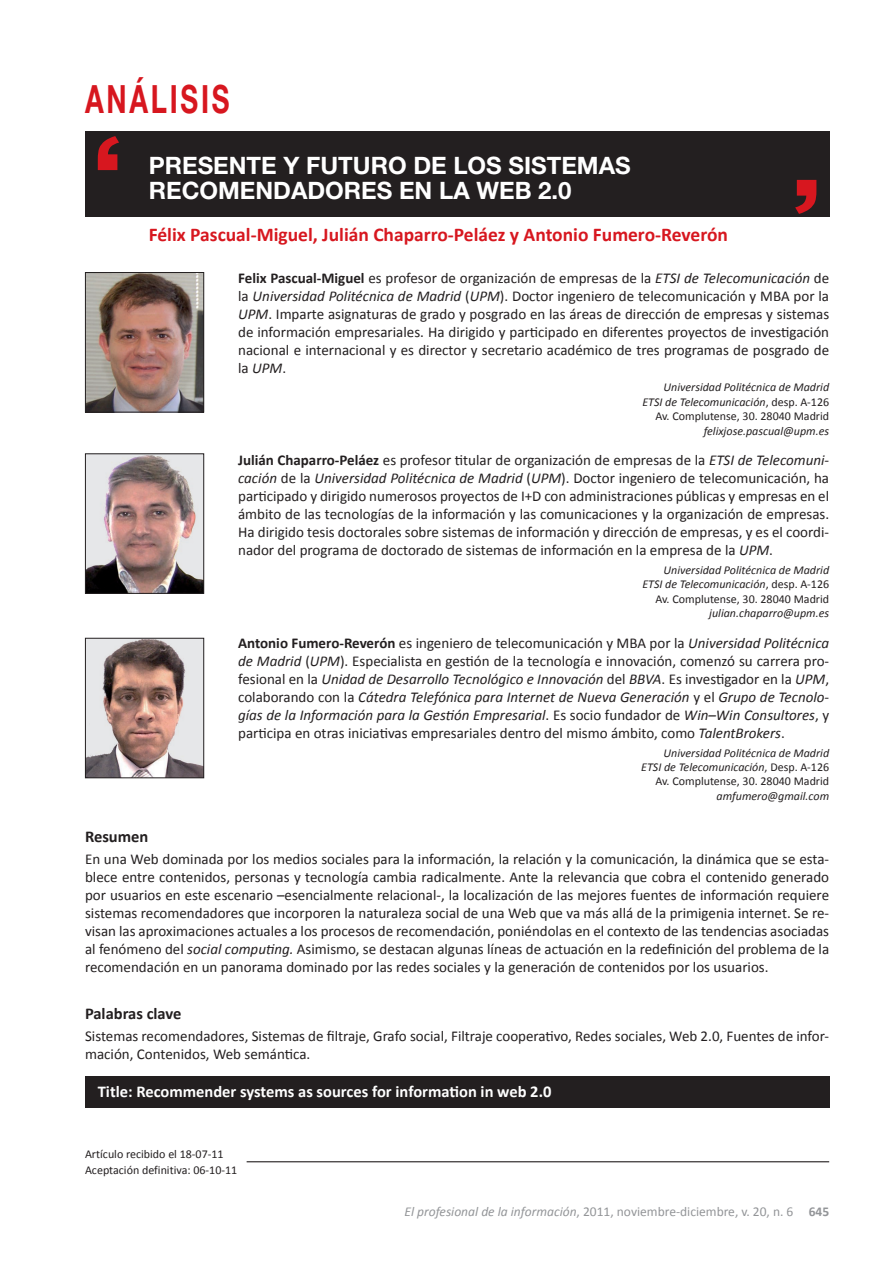
<style>
.page{position:relative;width:893px;height:1263px;background:#fff}
.page>*{position:absolute;margin:0;border:0;box-sizing:border-box;transform-origin:0 0}
.t1{font:700 39px "Helvetica Neue";letter-spacing:.1em;color:#d7171f;scale:.7 1}
.t2{font:700 24px "Helvetica Neue";color:#fff}
.t3{font:700 19.5px "Calibri";color:#d7171f}
.t4{font:700 16.5px "Calibri";color:#fff}
.t5{font:700 16.5px "Calibri";color:#231f20}
.t6{font:15px/18px "Calibri";color:#231f20;text-align:justify}
.t7{font:13.5px "Calibri";color:#939598}
.t8{font:italic 12px/14.4px "Calibri";color:#231f20;text-align:right}
.t9{font:12px/15.6px "Calibri";color:#231f20}
.s1{font-weight:700}
.s2{font-style:italic}
.s3{font-style:normal}
</style>
<div class="page">
<div style="left:85px;top:132px;width:744px;height:85px;background:#231f20"></div>
<svg style="left:795px;top:180px;width:21px;height:34px"></svg>
<svg style="left:98px;top:136px;width:21px;height:34px"></svg>
<div style="left:85px;top:1076px;width:744px;height:32px;background:#231f20"></div>
<img style="left:87px;top:274px;width:115px;height:136px">
<div style="left:85px;top:272px;width:119px;height:140px;border:1px solid #231f20"></div>
<hr style="left:247px;top:1161px;width:582px;height:1px;background:#231f20">
<img style="left:87px;top:455px;width:115px;height:137px">
<div style="left:85px;top:453px;width:119px;height:141px;border:1px solid #231f20"></div>
<img style="left:87px;top:640px;width:115px;height:136px">
<div style="left:85px;top:638px;width:119px;height:140px;border:1px solid #231f20"></div>
<h1 class="t1" style="left:85px;top:75px;width:208px">ANÁLISIS</h1>
<h2 class="t2" style="left:149px;top:151px;width:33px">PRESE</h2>
<h2 class="t2" style="left:229px;top:151px;width:95px">NTE Y FUTURO</h2>
<h2 class="t2" style="left:413px;top:151px;width:57px">DE LOS</h2>
<h2 class="t2" style="left:508px;top:151px;width:17px">SISTEMAS</h2>
<h2 class="t2" style="left:149px;top:175px;width:19px">RECOME</h2>
<h2 class="t2" style="left:255px;top:175px;width:36px">NDADORES</h2>
<h2 class="t2" style="left:399px;top:175px;width:97px">EN LA WEB</h2>
<h2 class="t2" style="left:538px;top:175px;width:35px">2.0</h2>
<h3 class="t3" style="left:149px;top:222px;width:581px">Félix Pascual-Miguel, Julián Chaparro-Peláez y Antonio Fumero-Reverón</h3>
<p class="t6" style="left:238px;top:269px;width:593px"><span class="s1">Felix Pascual-Miguel</span> es profesor de organización de empresas de la <span class="s2">ETSI de Telecomunicación</span> de la <span class="s2">Universidad Politécnica de Madrid</span> (<span class="s2">UPM</span>). Doctor ingeniero de telecomunicación y MBA por la <span class="s2">UPM</span>. Imparte asignaturas de grado y posgrado en las áreas de dirección de empresas y sistemas de información empresariales. Ha dirigido y participado en diferentes proyectos de investigación nacional e internacional y es director y secretario académico de tres programas de posgrado de la <span class="s2">UPM</span>.</p>
<p class="t8" style="left:642px;top:380px;width:188px">Universidad Politécnica de Madrid<br>ETSI de Telecomunicación<span class="s3">, desp. A-126<br>Av. Complutense, 30. 28040 Madrid</span></p>
<p class="t8" style="left:704px;top:423px;width:127px">felixjose.pascual@upm.es</p>
<p class="t6" style="left:238px;top:451px;width:593px"><span class="s1">Julián Chaparro-Peláez</span> es profesor titular de organización de empresas de la <span class="s2">ETSI de Telecomuni&shy;cación</span> de la <span class="s2">Universidad Politécnica de Madrid</span> (<span class="s2">UPM</span>). Doctor ingeniero de telecomunicación, ha participado y dirigido numerosos proyectos de I+D con administraciones públicas y empresas en el ámbito de las tecnologías de la información y las comunicaciones y la organización de empresas.<br>Ha dirigido tesis doctorales sobre sistemas de información y dirección de empresas, y es el coordi&shy;nador del programa de doctorado de sistemas de información en la empresa de la <span class="s2">UPM</span>.</p>
<p class="t8" style="left:642px;top:562px;width:188px">Universidad Politécnica de Madrid<br>ETSI de Telecomunicación<span class="s3">, desp. A-126<br>Av. Complutense, 30. 28040 Madrid</span></p>
<p class="t8" style="left:709px;top:605px;width:121px">julian.chaparro@upm.es</p>
<p class="t6" style="left:238px;top:634px;width:593px"><span class="s1">Antonio Fumero-Reverón</span> es ingeniero de telecomunicación y MBA por la <span class="s2">Universidad Politécnica de Madrid</span> (<span class="s2">UPM</span>). Especialista en gestión de la tecnología e innovación, comenzó su carrera pro&shy;fesional en la <span class="s2">Unidad de Desarrollo Tecnológico e Innovación</span> del <span class="s2">BBVA</span>. Es investigador en la <span class="s2">UPM</span>, colaborando con la <span class="s2">Cátedra Telefónica para Internet de Nueva Generación</span> y el <span class="s2">Grupo de Tecnolo&shy;gías de la Información para la Gestión Empresarial</span>. Es socio fundador de <span class="s2">Win–Win Consultores</span>, y participa en otras iniciativas empresariales dentro del mismo ámbito, como <span class="s2">TalentBrokers</span>.</p>
<p class="t8" style="left:641px;top:745px;width:189px">Universidad Politécnica de Madrid<br>ETSI de Telecomunicación<span class="s3">, Desp. A-126<br>Av. Complutense, 30. 28040 Madrid</span></p>
<p class="t8" style="left:717px;top:788px;width:114px">amfumero@gmail.com</p>
<p class="t5" style="left:85px;top:826px;width:65px">Resumen</p>
<p class="t6" style="left:85px;top:850px;width:746px">En una Web dominada por los medios sociales para la información, la relación y la comunicación, la dinámica que se esta&shy;blece entre contenidos, personas y tecnología cambia radicalmente. Ante la relevancia que cobra el contenido generado por usuarios en este escenario –esencialmente relacional-, la localización de las mejores fuentes de información requiere sistemas recomendadores que incorporen la naturaleza social de una Web que va más allá de la primigenia internet. Se re&shy;visan las aproximaciones actuales a los procesos de recomendación, poniéndolas en el contexto de las tendencias asociadas al fenómeno del <span class="s2">social computing.</span> Asimismo, se destacan algunas líneas de actuación en la redefinición del problema de la recomendación en un panorama dominado por las redes sociales y la generación de contenidos por los usuarios.</p>
<p class="t5" style="left:85px;top:1003px;width:98px">Palabras clave</p>
<p class="t6" style="left:85px;top:1027px;width:746px">Sistemas recomendadores, Sistemas de filtraje, Grafo social, Filtraje cooperativo, Redes sociales, Web 2.0, Fuentes de infor&shy;mación, Contenidos, Web semántica.</p>
<p class="t4" style="left:98px;top:1081px;width:455px">Title: Recommender systems as sources for information in web 2.0</p>
<p class="t9" style="left:85px;top:1146px;width:154px">Artículo recibido el 18-07-11<br>Aceptación definitiva: 06-10-11</p>
<p class="t7" style="left:404px;top:1203px;width:426px"><span class="s2">El profesional de la información</span>, 2011, noviembre-diciembre, v. 20, n. 6 <span class="s1">645</span></p>
</div>
